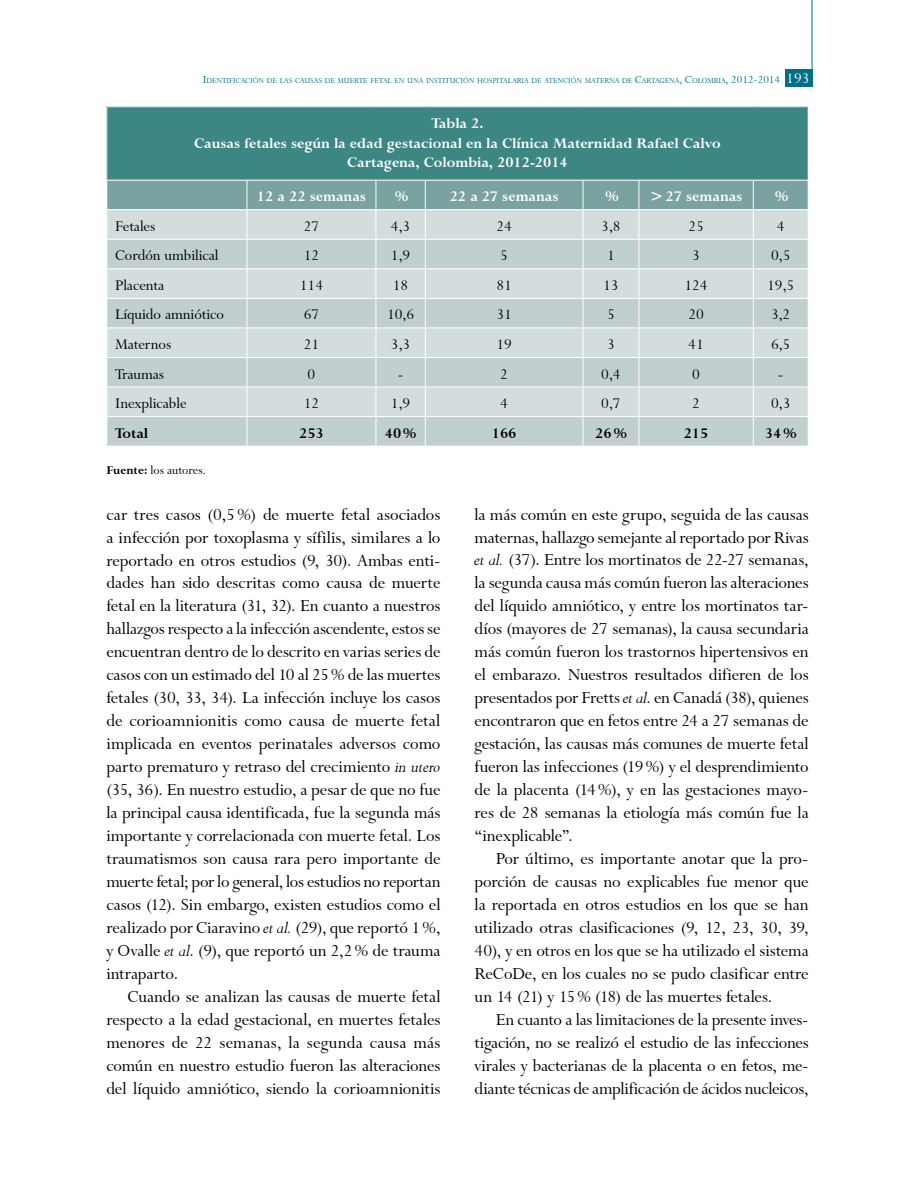
<style>
.page{position:relative;width:915px;height:1191px;background:#fff}
.page>*{position:absolute;margin:0;border:0;box-sizing:border-box;transform-origin:0 0}
.t1{font:18.75px/23px "Lapidary 333 BT";letter-spacing:-.005em;color:#000;text-align:justify}
.t2{font:16.5px "Lapidary 333 BT";color:#000}
.t3{font:700 16.5px/19.8px "Lapidary 333 BT";color:#fff;text-align:center}
.t4{font:700 16.5px "Lapidary 333 BT";color:#000}
.t5{font:13.5px "Lapidary 333 BT";letter-spacing:.005em;color:#000}
.t6{font:8.4px "Lapidary 333 BT";color:#007084}
.s1{font-size:12px}
.s2{font-size:16.5px;color:#fff}
.s3{font-weight:700}
.s4{font-style:italic}
</style>
<div class="page">
<div style="left:784px;top:70px;width:28px;height:17px;background:#007084"></div>
<hr style="left:811px;top:0;width:1px;height:87px;background:#007084">
<div style="left:107px;top:107px;width:700px;height:73px;background:#3c8784"></div>
<svg style="left:106px;top:180px;width:702px;height:266px;background:#c4d2d2"></svg>
<p class="t6" style="left:203px;top:76px;width:608px"><span class="s1">I</span>DENTIFICACIÓN DE LAS CAUSAS DE MUERTE FETAL EN UNA INSTITUCIÓN HOSPITALARIA DE ATENCIÓN MATERNA DE <span class="s1">C</span>ARTAGENA<span class="s1">, C</span>OLOMBIA<span class="s1">, 2012-2014</span> <span class="s2">193</span></p>
<p class="t3" style="left:194px;top:113px;width:528px">Tabla 2.<br>Causas fetales según la edad gestacional en la Clínica Maternidad Rafael Calvo<br>Cartagena, Colombia, 2012-2014</p>
<p class="t3" style="left:257px;top:187px;width:110px">12 a 22 semanas</p>
<p class="t3" style="left:395px;top:187px;width:15px">%</p>
<p class="t3" style="left:449px;top:187px;width:110px">22 a 27 semanas</p>
<p class="t3" style="left:605px;top:187px;width:15px">%</p>
<p class="t3" style="left:649px;top:187px;width:94px">&gt;27 semanas</p>
<p class="t3" style="left:775px;top:187px;width:15px">%</p>
<p class="t2" style="left:115px;top:217px;width:42px">Fetales</p>
<p class="t2" style="left:303px;top:217px;width:17px">27</p>
<p class="t2" style="left:391px;top:217px;width:21px">4,3</p>
<p class="t2" style="left:496px;top:217px;width:17px">24</p>
<p class="t2" style="left:601px;top:217px;width:21px">3,8</p>
<p class="t2" style="left:688px;top:217px;width:17px">25</p>
<p class="t2" style="left:776px;top:217px;width:9px">4</p>
<p class="t2" style="left:115px;top:246px;width:105px">Cordón umbilical</p>
<p class="t2" style="left:303px;top:246px;width:17px">12</p>
<p class="t2" style="left:391px;top:246px;width:21px">1,9</p>
<p class="t2" style="left:500px;top:246px;width:9px">5</p>
<p class="t2" style="left:607px;top:246px;width:9px">1</p>
<p class="t2" style="left:692px;top:246px;width:9px">3</p>
<p class="t2" style="left:770px;top:246px;width:21px">0,5</p>
<p class="t2" style="left:115px;top:276px;width:50px">Placenta</p>
<p class="t2" style="left:300px;top:276px;width:25px">114</p>
<p class="t2" style="left:393px;top:276px;width:17px">18</p>
<p class="t2" style="left:496px;top:276px;width:17px">81</p>
<p class="t2" style="left:603px;top:276px;width:17px">13</p>
<p class="t2" style="left:684px;top:276px;width:25px">124</p>
<p class="t2" style="left:767px;top:276px;width:29px">19,5</p>
<p class="t2" style="left:115px;top:305px;width:110px">Líquido amniótico</p>
<p class="t2" style="left:303px;top:305px;width:17px">67</p>
<p class="t2" style="left:387px;top:305px;width:29px">10,6</p>
<p class="t2" style="left:496px;top:305px;width:17px">31</p>
<p class="t2" style="left:607px;top:305px;width:9px">5</p>
<p class="t2" style="left:688px;top:305px;width:17px">20</p>
<p class="t2" style="left:770px;top:305px;width:21px">3,2</p>
<p class="t2" style="left:115px;top:335px;width:58px">Maternos</p>
<p class="t2" style="left:303px;top:335px;width:17px">21</p>
<p class="t2" style="left:391px;top:335px;width:21px">3,3</p>
<p class="t2" style="left:496px;top:335px;width:17px">19</p>
<p class="t2" style="left:607px;top:335px;width:9px">3</p>
<p class="t2" style="left:688px;top:335px;width:17px">41</p>
<p class="t2" style="left:770px;top:335px;width:21px">6,5</p>
<p class="t2" style="left:115px;top:364px;width:50px">Traumas</p>
<p class="t2" style="left:307px;top:364px;width:9px">0</p>
<p class="t2" style="left:397px;top:364px;width:7px">-</p>
<p class="t2" style="left:500px;top:364px;width:9px">2</p>
<p class="t2" style="left:601px;top:364px;width:21px">0,4</p>
<p class="t2" style="left:692px;top:364px;width:9px">0</p>
<p class="t2" style="left:777px;top:364px;width:7px">-</p>
<p class="t2" style="left:115px;top:394px;width:73px">Inexplicable</p>
<p class="t2" style="left:303px;top:394px;width:17px">12</p>
<p class="t2" style="left:391px;top:394px;width:21px">1,9</p>
<p class="t2" style="left:500px;top:394px;width:9px">4</p>
<p class="t2" style="left:601px;top:394px;width:21px">0,7</p>
<p class="t2" style="left:692px;top:394px;width:9px">2</p>
<p class="t2" style="left:770px;top:394px;width:21px">0,3</p>
<p class="t4" style="left:115px;top:423px;width:34px">Total</p>
<p class="t4" style="left:299px;top:423px;width:26px">253</p>
<p class="t4" style="left:384px;top:423px;width:33px">40%</p>
<p class="t4" style="left:491px;top:423px;width:26px">166</p>
<p class="t4" style="left:595px;top:423px;width:33px">26%</p>
<p class="t4" style="left:683px;top:423px;width:26px">215</p>
<p class="t4" style="left:764px;top:423px;width:33px">34%</p>
<p class="t5" style="left:106px;top:462px;width:101px"><span class="s3">Fuente:</span> los autores.</p>
<p class="t1" style="left:106px;top:503px;width:335px">car tres casos (0,5%) de muerte fetal asociados a infección por toxoplasma y sífilis, similares a lo reportado en otros estudios (9, 30). Ambas enti&shy;dades han sido descritas como causa de muerte fetal en la literatura (31, 32). En cuanto a nuestros hallazgos respecto a la infección ascendente, estos se encuentran dentro de lo descrito en varias series de casos con un estimado del 10 al 25% de las muertes fetales (30, 33, 34). La infección incluye los casos de corioamnionitis como causa de muerte fetal implicada en eventos perinatales adversos como parto prematuro y retraso del crecimiento <span class="s4">in utero </span>(35, 36). En nuestro estudio, a pesar de que no fue la principal causa identificada, fue la segunda más importante y correlacionada con muerte fetal. Los traumatismos son causa rara pero importante de muerte fetal; por lo general, los estudios no reportan casos (12). Sin embargo, existen estudios como el realizado por Ciaravino <span class="s4">et al.</span> (29), que reportó 1%, y Ovalle <span class="s4">et al</span>. (9), que reportó un 2,2% de trauma intraparto.</p>
<p class="t1" style="left:106px;top:985px;width:335px;text-indent:21px">Cuando se analizan las causas de muerte fetal respecto a la edad gestacional, en muertes fetales menores de 22 semanas, la segunda causa más común en nuestro estudio fueron las alteraciones del líquido amniótico, siendo la corioamnionitis</p>
<p class="t1" style="left:474px;top:503px;width:335px">la más común en este grupo, seguida de las causas maternas, hallazgo semejante al reportado por Rivas <span class="s4">et al.</span> (37). Entre los mortinatos de 22-27 semanas, la segunda causa más común fueron las alteraciones del líquido amniótico, y entre los mortinatos tar&shy;díos (mayores de 27 semanas), la causa secundaria más común fueron los trastornos hipertensivos en el embarazo. Nuestros resultados difieren de los presentados por Fretts <span class="s4">et al</span>. en Canadá (38), quienes encontraron que en fetos entre 24 a 27 semanas de gestación, las causas más comunes de muerte fetal fueron las infecciones (19%) y el desprendimiento de la placenta (14%), y en las gestaciones mayo&shy;res de 28 semanas la etiología más común fue la “inexplicable”.</p>
<p class="t1" style="left:474px;top:847px;width:335px;text-indent:21px">Por último, es importante anotar que la pro&shy;porción de causas no explicables fue menor que la reportada en otros estudios en los que se han utilizado otras clasificaciones (9, 12, 23, 30, 39, 40), y en otros en los que se ha utilizado el sistema ReCoDe, en los cuales no se pudo clasificar entre un 14 (21) y 15% (18) de las muertes fetales.</p>
<p class="t1" style="left:474px;top:1008px;width:335px;text-indent:21px">En cuanto a las limitaciones de la presente inves&shy;tigación, no se realizó el estudio de las infecciones virales y bacterianas de la placenta o en fetos, me&shy;diante técnicas de amplificación de ácidos nucleicos,</p>
</div>
